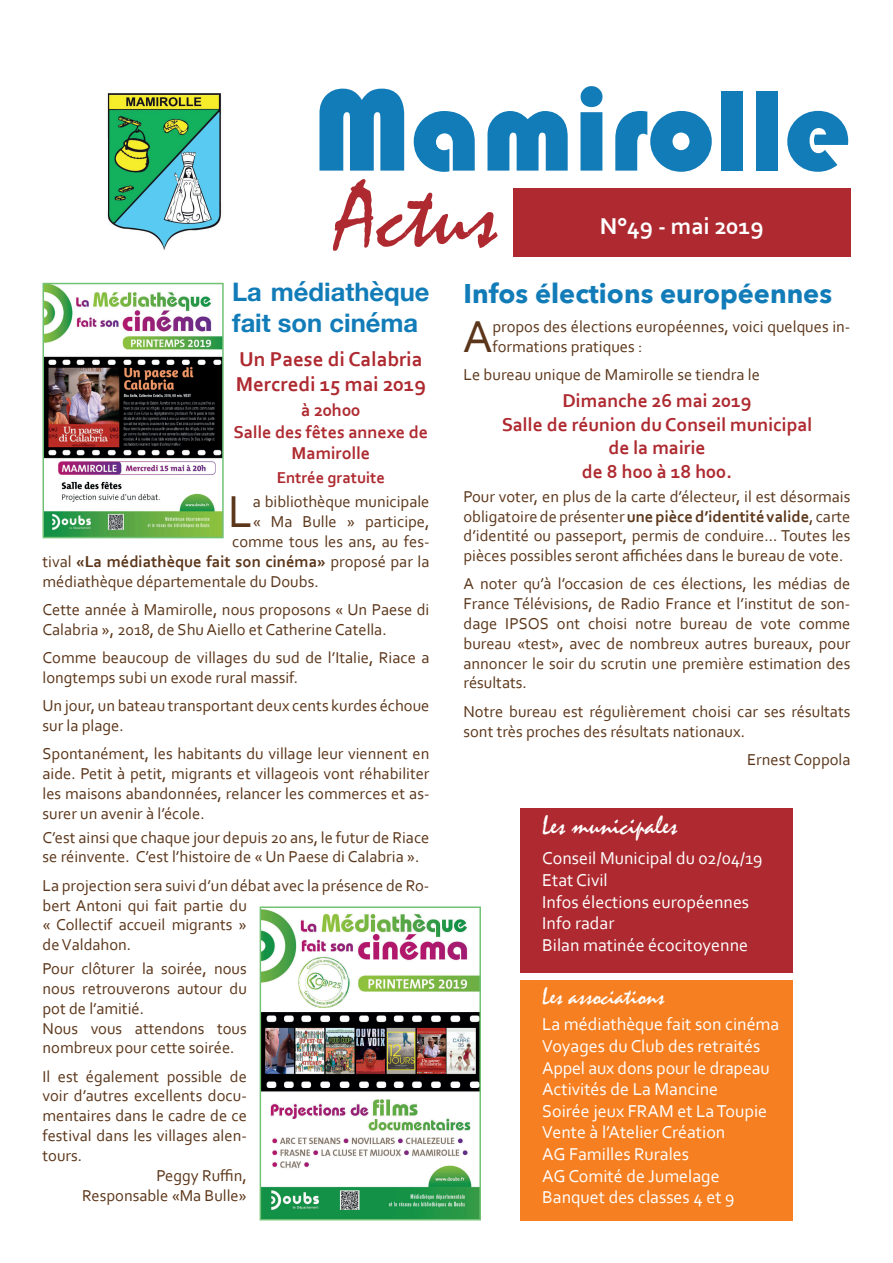
<style>
.page{position:relative;width:893px;height:1263px;background:#fff}
.page>*{position:absolute;margin:0;border:0;box-sizing:border-box;transform-origin:0 0}
.t1{font:120px "Bauhaus 93";color:#127cb8}
.t2{font:93px "Mistral";color:#ae2a30}
.t3{font:46.8px "Corbel";color:#5b361a}
.t4{font:700 27px "Avenir Next";color:#127cb8}
.t5{font:27px "Mistral";color:#fff}
.t6{font:700 25.5px/30.6px "Helvetica Neue";color:#127cb8}
.t7{font:24px "Mistral";color:#fff}
.t8{font:700 24px "Corbel";color:#fff}
.t9{font:700 21px/25.2px "Corbel";color:#ae2a30}
.t10{font:700 19.5px/23.4px "Corbel";color:#ae2a30;text-align:center}
.t11{font:18px/21.6px "Corbel";color:#fff}
.t12{font:700 18px/21.6px "Corbel";color:#ae2a30;text-align:center}
.t13{font:16.5px/19.8px "Corbel";color:#5b361a}
.t14{font:700 16.5px "Corbel";color:#5b361a}
.t15{font:700 16.5px "Corbel";color:#ae2a30}
.s1{font-weight:400}
.s2{font-weight:700}
</style>
<div class="page">
<div style="left:513px;top:189px;width:337px;height:68px;background:#ae2a30"></div>
<img style="left:107px;top:93px;width:115px;height:158px">
<img style="left:46px;top:286px;width:175px;height:249px">
<div style="left:43px;top:283px;width:181px;height:255px;border:2px solid #71c275"></div>
<img style="left:263px;top:909px;width:215px;height:308px">
<div style="left:260px;top:906px;width:221px;height:314px;border:2px solid #71c275"></div>
<div style="left:521px;top:980px;width:272px;height:240px;background:#f57f21"></div>
<div style="left:521px;top:808px;width:272px;height:164px;background:#ae2a30"></div>
<h1 class="t1" style="left:313px;top:63px;width:539px">Mamirolle</h1>
<h2 class="t2" style="left:336px;top:164px;width:163px">Actus</h2>
<h3 class="t8" style="left:600px;top:211px;width:165px">N°49 - mai 2019</h3>
<h3 class="t6" style="left:232px;top:278px;width:199px">La médiathèque fait son cinéma</h3>
<p class="t9" style="left:236px;top:345px;width:192px">Un Paese di Calabria<br>Mercredi 15 mai 2019</p>
<p class="t12" style="left:234px;top:399px;width:196px">à 20h00<br>Salle des fêtes annexe de<br>Mamirolle</p>
<p class="t15" style="left:277px;top:467px;width:110px">Entrée gratuite</p>
<h3 class="t3" style="left:228px;top:482px;width:26px">L</h3>
<p class="t13" style="left:253px;top:491px;width:178px">a bibliothèque municipale</p>
<p class="t13" style="left:253px;top:511px;width:178px">« Ma Bulle » participe,</p>
<p class="t13" style="left:232px;top:531px;width:199px">comme tous les ans, au fes-</p>
<p class="t14" style="left:43px;top:551px;width:388px"><span class="s1">tival</span> «La médiathèque fait son cinéma» <span class="s1">proposé par la</span></p>
<p class="t13" style="left:43px;top:571px;width:278px">médiathèque départementale du Doubs.</p>
<p class="t13" style="left:43px;top:599px;width:388px">Cette année à Mamirolle, nous proposons « Un Paese di<br>Calabria », 2018, de Shu Aiello et Catherine Catella.</p>
<p class="t13" style="left:43px;top:647px;width:388px">Comme beaucoup de villages du sud de l’Italie, Riace a longtemps subi un exode rural massif.</p>
<p class="t13" style="left:43px;top:695px;width:388px">Un jour, un bateau transportant deux cents kurdes échoue sur la plage.</p>
<p class="t13" style="left:43px;top:743px;width:388px;text-align:justify">Spontanément, les habitants du village leur viennent en aide. Petit à petit, migrants et villageois vont réhabiliter les maisons abandonnées, relancer les commerces et as&shy;surer un avenir à l’école.</p>
<p class="t13" style="left:43px;top:827px;width:388px">C’est ainsi que chaque jour depuis 20 ans, le futur de Riace se réinvente. C’est l’histoire de « Un Paese di Calabria ».</p>
<p class="t13" style="left:43px;top:875px;width:388px">La projection sera suivi d’un débat avec la présence de Ro&shy;bert Antoni qui fait partie du<br>« Collectif accueil migrants »<br>de Valdahon.</p>
<p class="t13" style="left:43px;top:958px;width:206px">Pour clôturer la soirée, nous nous retrouverons autour du pot de l’amitié.<br>Nous vous attendons tous nombreux pour cette soirée.</p>
<p class="t13" style="left:43px;top:1066px;width:206px">Il est également possible de</p>
<p class="t13" style="left:43px;top:1086px;width:206px">voir d’autres excellents docu-</p>
<p class="t13" style="left:43px;top:1105px;width:206px">mentaires dans le cadre de ce</p>
<p class="t13" style="left:43px;top:1125px;width:206px">festival dans les villages alen-</p>
<p class="t13" style="left:43px;top:1145px;width:41px">tours.</p>
<p class="t13" style="left:157px;top:1165px;width:92px">Peggy Ruffin,</p>
<p class="t13" style="left:82px;top:1185px;width:166px">Responsable «Ma Bulle»</p>
<h3 class="t4" style="left:463px;top:271px;width:370px">Infos élections européennes</h3>
<h3 class="t3" style="left:463px;top:307px;width:31px">A</h3>
<p class="t13" style="left:492px;top:316px;width:359px">propos des élections européennes, voici quelques in&shy;formations pratiques :</p>
<p class="t13" style="left:463px;top:364px;width:298px">Le bureau unique de Mamirolle se tiendra le</p>
<p class="t10" style="left:502px;top:389px;width:312px">Dimanche 26 mai 2019<br>Salle de réunion du Conseil municipal de la mairie<br>de 8 h00 à 18 h00.</p>
<p class="t13" style="left:463px;top:486px;width:388px;text-align:justify">Pour voter, en plus de la carte d’électeur, il est désormais obligatoire de présenter <span class="s2">une pièce d’identité valide</span>, carte d’identité ou passeport, permis de conduire... Toutes les pièces possibles seront affichées dans le bureau de vote.</p>
<p class="t13" style="left:463px;top:574px;width:388px;text-align:justify">A noter qu’à l’occasion de ces élections, les médias de France Télévisions, de Radio France et l’institut de son&shy;dage IPSOS ont choisi notre bureau de vote comme bureau «test», avec de nombreux autres bureaux, pour annoncer le soir du scrutin une première estimation des résultats.</p>
<p class="t13" style="left:463px;top:701px;width:388px">Notre bureau est régulièrement choisi car ses résultats sont très proches des résultats nationaux.</p>
<p class="t13" style="left:747px;top:749px;width:105px">Ernest Coppola</p>
<h3 class="t5" style="left:542px;top:810px;width:137px">Les municipales</h3>
<p class="t11" style="left:542px;top:847px;width:222px">Conseil Municipal du 02/04/19<br>Etat Civil<br>Infos élections européennes<br>Info radar<br>Bilan matinée écocitoyenne</p>
<h3 class="t7" style="left:542px;top:983px;width:124px">Les associations</h3>
<p class="t11" style="left:542px;top:1013px;width:239px">La médiathèque fait son cinéma<br>Voyages du Club des retraités<br>Appel aux dons pour le drapeau<br>Activités de La Mancine<br>Soirée jeux FRAM et La Toupie<br>Vente à l’Atelier Création<br>AG Familles Rurales<br>AG Comité de Jumelage<br>Banquet des classes 4 et 9</p>
</div>
